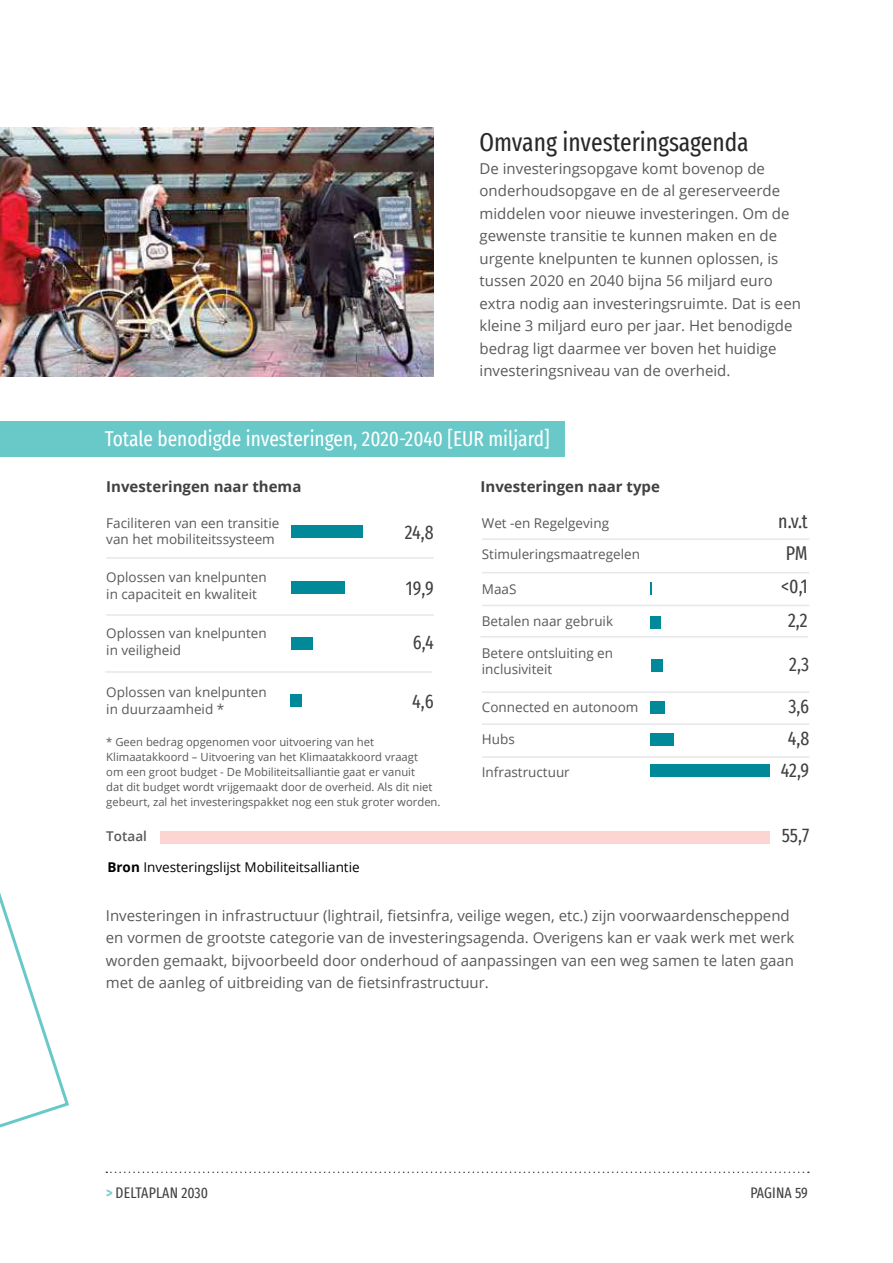
<style>
.page{position:relative;width:893px;height:1263px;background:#fff}
.page>*{position:absolute;margin:0;border:0;box-sizing:border-box;transform-origin:0 0}
.t1{font:extra-condensed 25.5px "Fira Sans";color:#292829}
.t2{font:extra-condensed 21px "Fira Sans";color:#fff}
.t3{font:extra-condensed 19.5px "Fira Sans";letter-spacing:-.01em;color:#414042}
.t4{font:15px/22.5px "Open Sans";color:#58595b}
.t5{font:700 15px "Open Sans";color:#414042}
.t6{font:extra-condensed 15px "Fira Sans";letter-spacing:.01em;color:#414042}
.t7{font:13.5px/16.5px "Open Sans";color:#58595b}
.t8{font:13.5px "Open Sans";color:#000}
.t9{font:600 13.5px "Open Sans";color:#58595b}
.t10{font:11.25px/15px "Open Sans";color:#58595b}
.s1{font-weight:700}
.s2{font-weight:700;color:#7acccd}
</style>
<div class="page">
<svg style="left:106px;top:1171px;width:703px;height:2px"></svg>
<svg style="left:0;top:893px;width:69px;height:235px"></svg>
<div style="left:0;top:421px;width:564px;height:36px;background:#69c8c8"></div>
<svg style="left:651px;top:582px;width:1px;height:13px"></svg>
<div style="left:651px;top:616px;width:10px;height:12px;background:#008999"></div>
<div style="left:651px;top:659px;width:11px;height:13px;background:#008999"></div>
<div style="left:651px;top:701px;width:14px;height:13px;background:#008999"></div>
<div style="left:651px;top:734px;width:23px;height:12px;background:#008999"></div>
<div style="left:651px;top:764px;width:119px;height:13px;background:#008999"></div>
<div style="left:291px;top:525px;width:72px;height:12px;background:#008999"></div>
<div style="left:291px;top:581px;width:54px;height:13px;background:#008999"></div>
<div style="left:291px;top:637px;width:22px;height:12px;background:#008999"></div>
<div style="left:290px;top:694px;width:12px;height:13px;background:#008999"></div>
<div style="left:160px;top:831px;width:610px;height:12px;background:#fcd5d2"></div>
<hr style="left:106px;top:557px;width:328px;height:2px;background:#e6e7e8">
<hr style="left:482px;top:538px;width:327px;height:2px;background:#e6e7e8">
<hr style="left:106px;top:614px;width:328px;height:2px;background:#e6e7e8">
<hr style="left:482px;top:572px;width:327px;height:1px;background:#e6e7e8">
<hr style="left:482px;top:605px;width:327px;height:1px;background:#e6e7e8">
<hr style="left:482px;top:691px;width:327px;height:2px;background:#e6e7e8">
<hr style="left:482px;top:723px;width:327px;height:2px;background:#e6e7e8">
<hr style="left:482px;top:756px;width:327px;height:2px;background:#e6e7e8">
<hr style="left:105px;top:671px;width:327px;height:2px;background:#e6e7e8">
<hr style="left:480px;top:636px;width:328px;height:1px;background:#e6e7e8">
<img style="left:0;top:128px;width:434px;height:248px">
<h1 class="t1" style="left:480px;top:123px;width:271px">Omvang investeringsagenda</h1>
<p class="t4" style="left:480px;top:157px;width:323px">De investeringsopgave komt bovenop de onderhoudsopgave en de al gereserveerde middelen voor nieuwe investeringen. Om de gewenste transitie te kunnen maken en de urgente knelpunten te kunnen oplossen, is tussen 2020 en 2040 bijna 56 miljard euro extra nodig aan investeringsruimte. Dat is een kleine 3 miljard euro per jaar. Het benodigde bedrag ligt daarmee ver boven het huidige investeringsniveau van de overheid.</p>
<h2 class="t2" style="left:105px;top:423px;width:446px">Totale benodigde investeringen, 2020-2040 [EUR miljard]</h2>
<p class="t5" style="left:106px;top:476px;width:197px">Investeringen naar thema</p>
<p class="t5" style="left:480px;top:476px;width:181px">Investeringen naar type</p>
<p class="t7" style="left:106px;top:514px;width:175px">Faciliteren van een transitie van het mobiliteitssysteem</p>
<p class="t7" style="left:106px;top:569px;width:162px">Oplossen van knelpunten in capaciteit en kwaliteit</p>
<p class="t7" style="left:106px;top:625px;width:162px">Oplossen van knelpunten in veiligheid</p>
<p class="t7" style="left:106px;top:684px;width:162px">Oplossen van knelpunten in duurzaamheid *</p>
<h3 class="t3" style="left:405px;top:518px;width:31px">24,8</h3>
<h3 class="t3" style="left:406px;top:573px;width:29px">19,9</h3>
<h3 class="t3" style="left:413px;top:628px;width:23px">6,4</h3>
<h3 class="t3" style="left:412px;top:686px;width:23px">4,6</h3>
<p class="t10" style="left:106px;top:734px;width:336px">* Geen bedrag opgenomen voor uitvoering van het Klimaatakkoord – Uitvoering van het Klimaatakkoord vraagt<br>om een groot budget - De Mobiliteitsalliantie gaat er vanuit<br>dat dit budget wordt vrijgemaakt door de overheid. Als dit niet gebeurt, zal het investeringspakket nog een stuk groter worden.</p>
<p class="t9" style="left:106px;top:827px;width:42px">Totaal</p>
<p class="t7" style="left:482px;top:514px;width:129px">Wet -en Regelgeving</p>
<p class="t7" style="left:482px;top:546px;width:160px">Stimuleringsmaatregelen</p>
<p class="t7" style="left:482px;top:580px;width:36px">MaaS</p>
<p class="t7" style="left:482px;top:612px;width:133px">Betalen naar gebruik</p>
<p class="t7" style="left:482px;top:644px;width:133px">Betere ontsluiting en inclusiviteit</p>
<p class="t7" style="left:482px;top:698px;width:158px">Connected en autonoom</p>
<p class="t7" style="left:482px;top:730px;width:34px">Hubs</p>
<p class="t7" style="left:482px;top:763px;width:89px">Infrastructuur</p>
<h3 class="t3" style="left:778px;top:507px;width:31px">n.v.t</h3>
<h3 class="t3" style="left:786px;top:538px;width:23px">PM</h3>
<h3 class="t3" style="left:781px;top:572px;width:28px">&lt;0,1</h3>
<h3 class="t3" style="left:788px;top:606px;width:21px">2,2</h3>
<h3 class="t3" style="left:789px;top:649px;width:22px">2,3</h3>
<h3 class="t3" style="left:788px;top:691px;width:22px">3,6</h3>
<h3 class="t3" style="left:788px;top:723px;width:23px">4,8</h3>
<h3 class="t3" style="left:781px;top:755px;width:30px">42,9</h3>
<h3 class="t3" style="left:782px;top:821px;width:29px">55,7</h3>
<p class="t8" style="left:107px;top:858px;width:254px"><span class="s1">Bron</span> Investeringslijst Mobiliteitsalliantie</p>
<p class="t4" style="left:106px;top:903px;width:690px">Investeringen in infrastructuur (lightrail, fietsinfra, veilige wegen, etc.) zijn voorwaardenscheppend en vormen de grootste categorie van de investeringsagenda. Overigens kan er vaak werk met werk worden gemaakt, bijvoorbeeld door onderhoud of aanpassingen van een weg samen te laten gaan met de aanleg of uitbreiding van de fietsinfrastructuur.</p>
<p class="t6" style="left:106px;top:1181px;width:103px"><span class="s2">&gt;</span> DELTAPLAN 2030</p>
<p class="t6" style="left:750px;top:1181px;width:59px">PAGINA 59</p>
</div>
